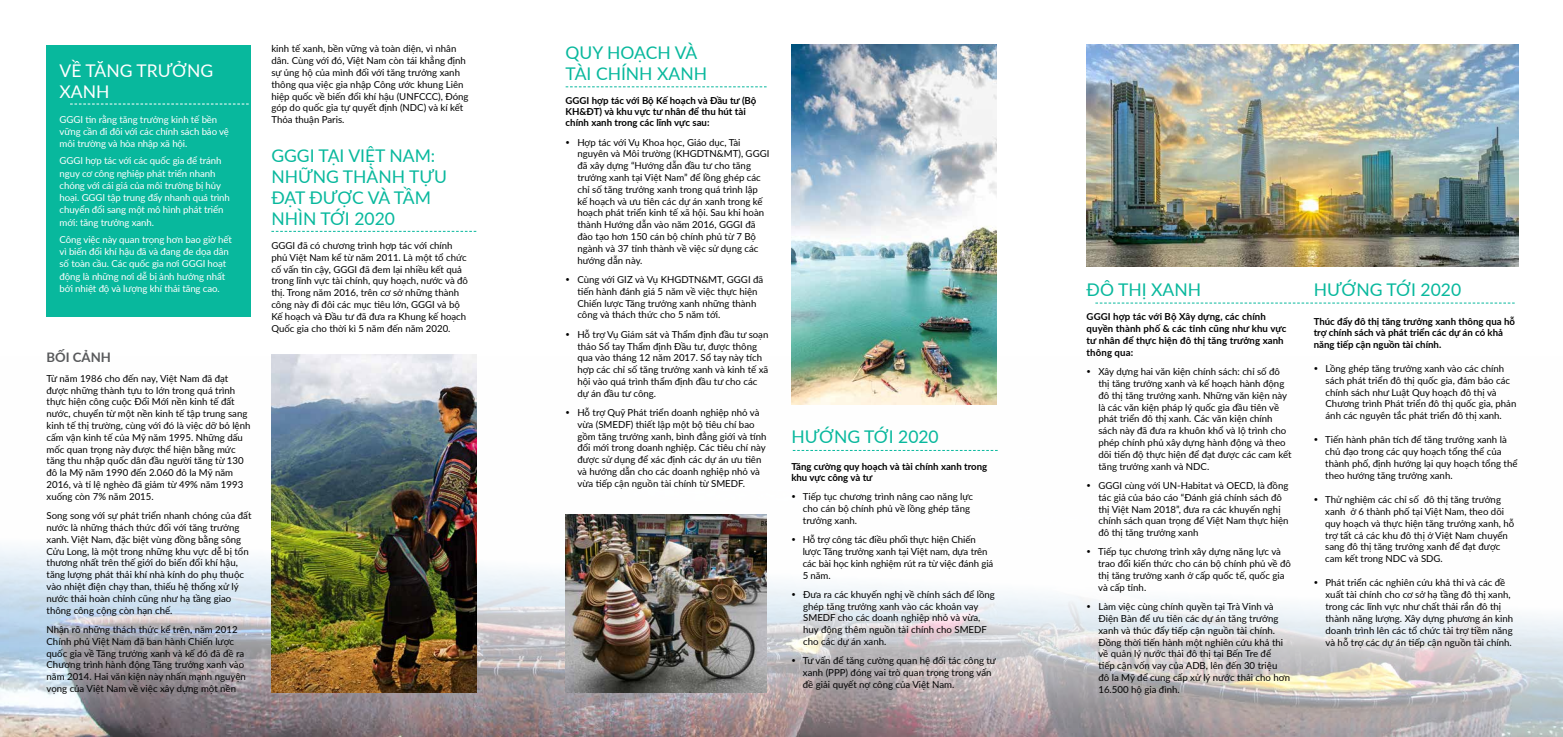
<style>
.page{position:relative;width:1563px;height:737px;background:#fff}
.page>*{position:absolute;margin:0;border:0;box-sizing:border-box;transform-origin:0 0}
.t1{font:17.5px/21px "Lato";color:#08b89d}
.t2{font:17.5px/21px "Lato";color:#fff}
.t3{font:700 13.12px "Lato";color:#58595b}
.t4{font:9.62px/11.8px "Lato";color:#000}
.t5{font:9.62px/12.2px "Lato";letter-spacing:-.01em;color:#fff}
.t6{font:700 9.62px/11.4px "Lato";color:#000}
</style>
<div class="page">
<img style="left:0;top:356px;width:1563px;height:381px">
<div style="left:46px;top:45px;width:205px;height:271px;background:#08b89d"></div>
<svg style="left:70px;top:104px;width:179px;height:1px"></svg>
<svg style="left:566px;top:86px;width:200px;height:1px"></svg>
<svg style="left:793px;top:450px;width:204px;height:1px"></svg>
<svg style="left:271px;top:231px;width:205px;height:1px"></svg>
<svg style="left:1095px;top:302px;width:419px;height:1px"></svg>
<img style="left:271px;top:355px;width:205px;height:337px">
<img style="left:566px;top:515px;width:200px;height:177px">
<img style="left:791px;top:45px;width:205px;height:360px">
<img style="left:1086px;top:45px;width:432px;height:222px">
<h1 class="t2" style="left:60px;top:59px;width:155px">VỀ TĂNG TRƯỞNG<br>XANH</h1>
<p class="t5" style="left:60px;top:113px;width:171px">GGGI tin rằng tăng trưởng kinh tế bền vững cần đi đôi với các chính sách bảo vệ môi trường và hòa nhập xã hội.</p>
<p class="t5" style="left:60px;top:154px;width:172px">GGGI hợp tác với các quốc gia để tránh nguy cơ công nghiệp phát triển nhanh chóng với cái giá của môi trường bị hủy hoại. GGGI tập trung đẩy nhanh quá trình chuyển đổi sang một mô hình phát triển mới: tăng trưởng xanh.</p>
<p class="t5" style="left:60px;top:233px;width:174px">Công việc này quan trọng hơn bao giờ hết vì biến đổi khí hậu đã và đang đe dọa dân số toàn cầu. Các quốc gia nơi GGGI hoạt động là những nơi dễ bị ảnh hưởng nhất bởi nhiệt độ và lượng khí thải tăng cao.</p>
<h2 class="t3" style="left:47px;top:348px;width:66px">BỐI CẢNH</h2>
<p class="t4" style="left:47px;top:372px;width:205px">Từ năm 1986 cho đến nay, Việt Nam đã đạt được những thành tựu to lớn trong quá trình thực hiện công cuộc Đổi Mới nền kinh tế đất nước, chuyển từ một nền kinh tế tập trung sang kinh tế thị trường, cùng với đó là việc dỡ bỏ lệnh cấm vận kinh tế của Mỹ năm 1995. Những dấu mốc quan trọng này được thể hiện bằng mức tăng thu nhập quốc dân đầu người tăng từ 130 đô la Mỹ năm 1990 đến 2.060 đô la Mỹ năm 2016, và tỉ lệ nghèo đã giảm từ 49% năm 1993 xuống còn 7% năm 2015.</p>
<p class="t4" style="left:47px;top:509px;width:206px">Song song với sự phát triển nhanh chóng của đất nước là những thách thức đối với tăng trưởng xanh. Việt Nam, đặc biệt vùng đồng bằng sông Cửu Long, là một trong những khu vực dễ bị tổn thương nhất trên thế giới do biến đổi khí hậu, tăng lượng phát thải khí nhà kính do phụ thuộc vào nhiệt điện chạy than, thiếu hệ thống xử lý nước thải hoàn chỉnh cũng như hạ tầng giao thông công cộng còn hạn chế.</p>
<p class="t4" style="left:47px;top:623px;width:201px">Nhận rõ những thách thức kể trên, năm 2012<br>Chính phủ Việt Nam đã ban hành Chiến lược quốc gia về Tăng trưởng xanh và kế đó đã đề ra Chương trình hành động Tăng trưởng xanh vào năm 2014. Hai văn kiện này nhấn mạnh nguyện vọng của Việt Nam về việc xây dựng một nền</p>
<p class="t4" style="left:271px;top:43px;width:199px">kinh tế xanh, bền vững và toàn diện, vì nhân dân. Cùng với đó, Việt Nam còn tái khẳng định sự ủng hộ của mình đối với tăng trưởng xanh thông qua việc gia nhập Công ước khung Liên hiệp quốc về biến đổi khí hậu (UNFCCC), Đóng góp do quốc gia tự quyết định (NDC) và kí kết Thỏa thuận Paris.</p>
<h1 class="t1" style="left:271px;top:144px;width:177px">GGGI TẠI VIỆT NAM:<br>NHỮNG THÀNH TỰU<br>ĐẠT ĐƯỢC VÀ TẦM<br>NHÌN TỚI 2020</h1>
<p class="t4" style="left:271px;top:239px;width:198px">GGGI đã có chương trình hợp tác với chính phủ Việt Nam kể từ năm 2011. Là một tổ chức cố vấn tin cậy, GGGI đã đem lại nhiều kết quả trong lĩnh vực tài chính, quy hoạch, nước và đô thị. Trong năm 2016, trên cơ sở những thành công này đi đôi các mục tiêu lớn, GGGI và bộ Kế hoạch và Đầu tư đã đưa ra Khung kế hoạch Quốc gia cho thời kì 5 năm đến năm 2020.</p>
<h1 class="t1" style="left:566px;top:41px;width:143px">QUY HOẠCH VÀ<br>TÀI CHÍNH XANH</h1>
<p class="t6" style="left:566px;top:94px;width:192px">GGGI hợp tác với Bộ Kế hoạch và Đầu tư (Bộ<br>KH&amp;ĐT) và khu vực tư nhân để thu hút tài chính xanh trong các lĩnh vực sau:</p>
<p class="t4" style="left:577px;top:136px;width:193px;text-indent:-12px">• Hợp tác với Vụ Khoa học, Giáo dục, Tài nguyên và Môi trường (KHGDTN&amp;MT), GGGI đã xây dựng “Hướng dẫn đầu tư cho tăng trưởng xanh tại Việt Nam” để lồng ghép các chỉ số tăng trưởng xanh trong quá trình lập kế hoạch và ưu tiên các dự án xanh trong kế hoạch phát triển kinh tế xã hội. Sau khi hoàn thành Hướng dẫn vào năm 2016, GGGI đã đào tạo hơn 150 cán bộ chính phủ từ 7 Bộ ngành và 37 tỉnh thành về việc sử dụng các hướng dẫn này.</p>
<p class="t4" style="left:577px;top:273px;width:187px;text-indent:-12px">• Cùng với GIZ và Vụ KHGDTN&amp;MT, GGGI đã tiến hành đánh giá 5 năm về việc thực hiện Chiến lược Tăng trưởng xanh những thành công và thách thức cho 5 năm tới.</p>
<p class="t4" style="left:577px;top:328px;width:192px;text-indent:-12px">• Hỗ trợ Vụ Giám sát và Thẩm định đầu tư soạn thảo Sổ tay Thẩm định Đầu tư, được thông qua vào tháng 12 năm 2017. Sổ tay này tích hợp các chỉ số tăng trưởng xanh và kinh tế xã hội vào quá trình thẩm định đầu tư cho các dự án đầu tư công.</p>
<p class="t4" style="left:577px;top:406px;width:190px;text-indent:-12px">• Hỗ trợ Quỹ Phát triển doanh nghiệp nhỏ và vừa (SMEDF) thiết lập một bộ tiêu chí bao gồm tăng trưởng xanh, bình đẳng giới và tính đổi mới trong doanh nghiệp. Các tiêu chí này được sử dụng để xác định các dự án ưu tiên và hướng dẫn cho các doanh nghiệp nhỏ và vừa tiếp cận nguồn tài chính từ SMEDF.</p>
<h1 class="t1" style="left:791px;top:425px;width:149px">HƯỚNG TỚI 2020</h1>
<p class="t6" style="left:791px;top:460px;width:197px">Tăng cường quy hoạch và tài chính xanh trong khu vực công và tư</p>
<p class="t4" style="left:803px;top:490px;width:172px;text-indent:-12px">• Tiếp tục chương trình nâng cao năng lực cho cán bộ chính phủ về lồng ghép tăng trưởng xanh.</p>
<p class="t4" style="left:803px;top:533px;width:192px;text-indent:-11px">• Hỗ trợ công tác điều phối thực hiện Chiến lược Tăng trưởng xanh tại Việt nam, dựa trên các bài học kinh nghiệm rút ra từ việc đánh giá 5 năm.</p>
<p class="t4" style="left:803px;top:588px;width:193px;text-indent:-12px">• Đưa ra các khuyến nghị về chính sách để lồng ghép tăng trưởng xanh vào các khoản vay SMEDF cho các doanh nghiệp nhỏ và vừa, huy động thêm nguồn tài chính cho SMEDF cho các dự án xanh.</p>
<p class="t4" style="left:803px;top:654px;width:195px;text-indent:-12px">• Tư vấn để tăng cường quan hệ đối tác công tư xanh (PPP) đóng vai trò quan trọng trong vấn đề giải quyết nợ công của Việt Nam.</p>
<h1 class="t1" style="left:1086px;top:279px;width:116px">ĐÔ THỊ XANH</h1>
<p class="t6" style="left:1086px;top:311px;width:201px;line-height:11.8px">GGGI hợp tác với Bộ Xây dựng, các chính quyền thành phố &amp; các tỉnh cũng như khu vực tư nhân để thực hiện đô thị tăng trưởng xanh thông qua:</p>
<p class="t4" style="left:1098px;top:365px;width:194px;text-indent:-12px">• Xây dựng hai văn kiện chính sách: chỉ số đô thị tăng trưởng xanh và kế hoạch hành động đô thị tăng trưởng xanh. Những văn kiện này là các văn kiện pháp lý quốc gia đầu tiên về phát triển đô thị xanh. Các văn kiện chính sách này đã đưa ra khuôn khổ và lộ trình cho phép chính phủ xây dựng hành động và theo dõi tiến độ thực hiện để đạt được các cam kết tăng trưởng xanh và NDC.</p>
<p class="t4" style="left:1098px;top:479px;width:192px;text-indent:-12px">• GGGI cùng với UN-Habitat và OECD, là đồng tác giả của báo cáo “Đánh giá chính sách đô thị Việt Nam 2018”, đưa ra các khuyến nghị chính sách quan trọng để Việt Nam thực hiện đô thị tăng trưởng xanh</p>
<p class="t4" style="left:1098px;top:545px;width:194px;text-indent:-12px">• Tiếp tục chương trình xây dựng năng lực và trao đổi kiến thức cho cán bộ chính phủ về đô thị tăng trưởng xanh ở cấp quốc tế, quốc gia và cấp tỉnh.</p>
<p class="t4" style="left:1098px;top:600px;width:193px;text-indent:-12px">• Làm việc cùng chính quyền tại Trà Vinh và Điện Bàn để ưu tiên các dự án tăng trưởng xanh và thúc đẩy tiếp cận nguồn tài chính.<br>Đồng thời tiến hành một nghiên cứu khả thi về quản lý nước thải đô thị tại Bến Tre để<br>tiếp cận vốn vay của ADB, lên đến 30 triệu đô la Mỹ để cung cấp xử lý nước thải cho hơn 16.500 hộ gia đình.</p>
<h1 class="t1" style="left:1313px;top:279px;width:149px">HƯỚNG TỚI 2020</h1>
<p class="t6" style="left:1313px;top:315px;width:203px">Thúc đẩy đô thị tăng trưởng xanh thông qua hỗ trợ chính sách và phát triển các dự án có khả năng tiếp cận nguồn tài chính.</p>
<p class="t4" style="left:1325px;top:362px;width:192px;text-indent:-12px">• Lồng ghép tăng trưởng xanh vào các chính sách phát triển đô thị quốc gia, đảm bảo các chính sách như Luật Quy hoạch đô thị và Chương trình Phát triển đô thị quốc gia, phản ánh các nguyên tắc phát triển đô thị xanh.</p>
<p class="t4" style="left:1325px;top:433px;width:194px;text-indent:-12px">• Tiến hành phân tích để tăng trưởng xanh là chủ đạo trong các quy hoạch tổng thể của thành phố, định hướng lại quy hoạch tổng thể theo hướng tăng trưởng xanh.</p>
<p class="t4" style="left:1325px;top:493px;width:191px;text-indent:-12px">• Thử nghiệm các chỉ số đô thị tăng trưởng xanh ở 6 thành phố tại Việt Nam, theo dõi quy hoạch và thực hiện tăng trưởng xanh, hỗ trợ tất cả các khu đô thị ở Việt Nam chuyển sang đô thị tăng trưởng xanh để đạt được cam kết trong NDC và SDG.</p>
<p class="t4" style="left:1325px;top:576px;width:189px;text-indent:-12px">• Phát triển các nghiên cứu khả thi và các đề xuất tài chính cho cơ sở hạ tầng đô thị xanh, trong các lĩnh vực như chất thải rắn đô thị thành năng lượng. Xây dựng phương án kinh doanh trình lên các tổ chức tài trợ tiềm năng và hỗ trợ các dự án tiếp cận nguồn tài chính.</p>
</div>
